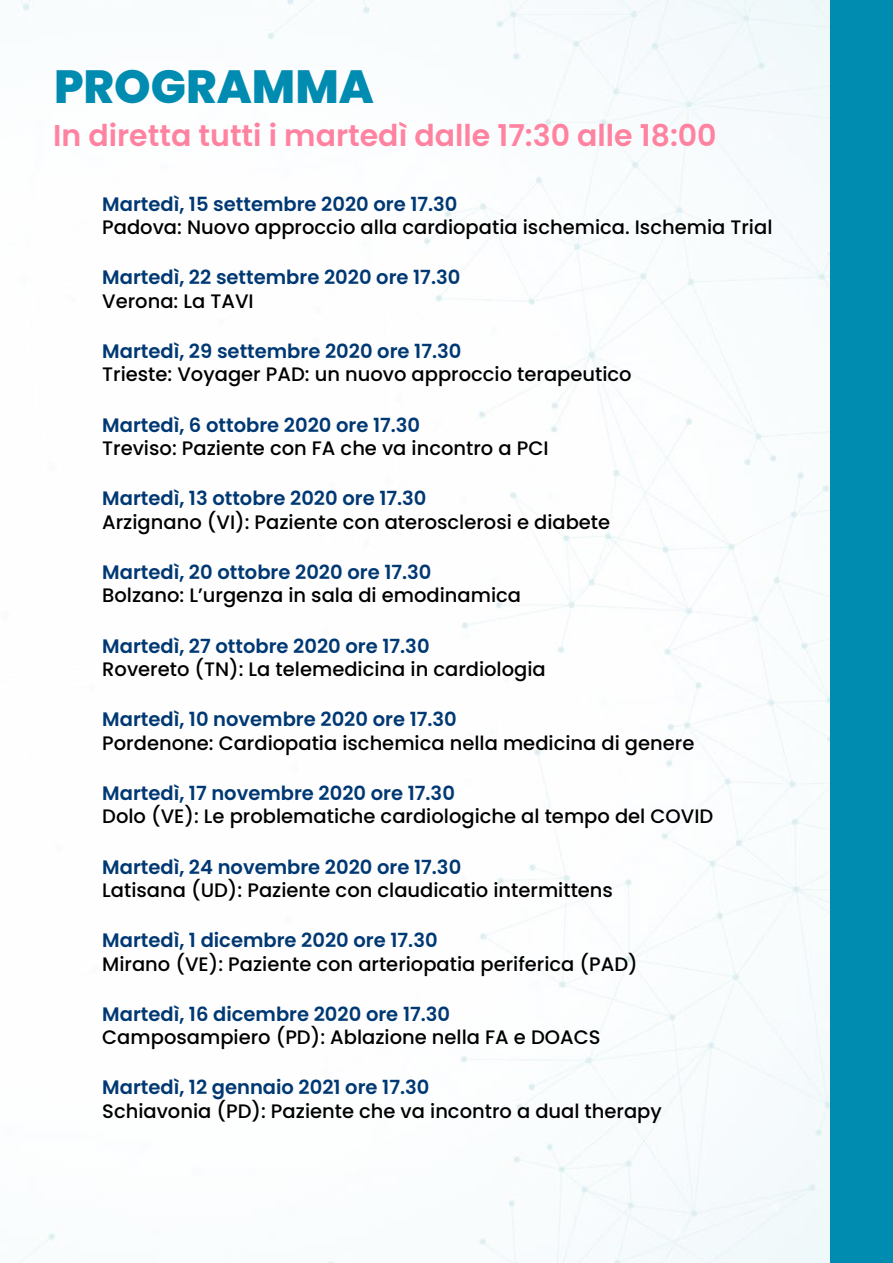
<style>
.page{position:relative;width:893px;height:1263px;background:#008bb0}
.page>*{position:absolute;margin:0;border:0;box-sizing:border-box;transform-origin:0 0}
.t1{font:800 46.5px "Poppins";color:#008bb0}
.t2{font:600 30px "Poppins";color:#ff83a0}
.t3{font:500 19.5px "Poppins";color:#000}
.t4{font:600 19.5px "Poppins";color:#003873}
</style>
<div class="page">
<div style="left:0;top:0;width:829px;height:1263px;background:#fdfefe"></div>
<h1 class="t1" style="left:54px;top:60px;width:322px">PROGRAMMA</h1>
<h2 class="t2" style="left:53px;top:118px;width:665px">In diretta tutti i martedì dalle 17:30 alle 18:00</h2>
<p class="t4" style="left:102px;top:193px;width:357px">Martedì, 15 settembre 2020 ore 17.30</p>
<p class="t3" style="left:102px;top:216px;width:672px">Padova: Nuovo approccio alla cardiopatia ischemica. Ischemia Trial</p>
<p class="t4" style="left:102px;top:266px;width:360px">Martedì, 22 settembre 2020 ore 17.30</p>
<p class="t3" style="left:102px;top:290px;width:153px">Verona: La TAVI</p>
<p class="t4" style="left:102px;top:340px;width:361px">Martedì, 29 settembre 2020 ore 17.30</p>
<p class="t3" style="left:102px;top:363px;width:531px">Trieste: Voyager PAD: un nuovo approccio terapeutico</p>
<p class="t4" style="left:102px;top:414px;width:319px">Martedì, 6 ottobre 2020 ore 17.30</p>
<p class="t3" style="left:102px;top:437px;width:448px">Treviso: Paziente con FA che va incontro a PCI</p>
<p class="t4" style="left:102px;top:487px;width:326px">Martedì, 13 ottobre 2020 ore 17.30</p>
<p class="t3" style="left:102px;top:511px;width:509px">Arzignano (VI): Paziente con aterosclerosi e diabete</p>
<p class="t4" style="left:102px;top:561px;width:331px">Martedì, 20 ottobre 2020 ore 17.30</p>
<p class="t3" style="left:102px;top:584px;width:420px">Bolzano: L’urgenza in sala di emodinamica</p>
<p class="t4" style="left:102px;top:634px;width:329px">Martedì, 27 ottobre 2020 ore 17.30</p>
<p class="t3" style="left:102px;top:658px;width:445px">Rovereto (TN): La telemedicina in cardiologia</p>
<p class="t4" style="left:102px;top:708px;width:356px">Martedì, 10 novembre 2020 ore 17.30</p>
<p class="t3" style="left:102px;top:731px;width:594px">Pordenone: Cardiopatia ischemica nella medicina di genere</p>
<p class="t4" style="left:102px;top:782px;width:354px">Martedì, 17 novembre 2020 ore 17.30</p>
<p class="t3" style="left:102px;top:805px;width:613px">Dolo (VE): Le problematiche cardiologiche al tempo del COVID</p>
<p class="t4" style="left:102px;top:855px;width:360px">Martedì, 24 novembre 2020 ore 17.30</p>
<p class="t3" style="left:102px;top:879px;width:512px">Latisana (UD): Paziente con claudicatio intermittens</p>
<p class="t4" style="left:102px;top:929px;width:337px">Martedì, 1 dicembre 2020 ore 17.30</p>
<p class="t3" style="left:102px;top:952px;width:537px">Mirano (VE): Paziente con arteriopatia periferica (PAD)</p>
<p class="t4" style="left:102px;top:1003px;width:349px">Martedì, 16 dicembre 2020 ore 17.30</p>
<p class="t3" style="left:102px;top:1026px;width:500px">Camposampiero (PD): Ablazione nella FA e DOACS</p>
<p class="t4" style="left:102px;top:1076px;width:329px">Martedì, 12 gennaio 2021 ore 17.30</p>
<p class="t3" style="left:102px;top:1100px;width:561px">Schiavonia (PD): Paziente che va incontro a dual therapy</p>
</div>
